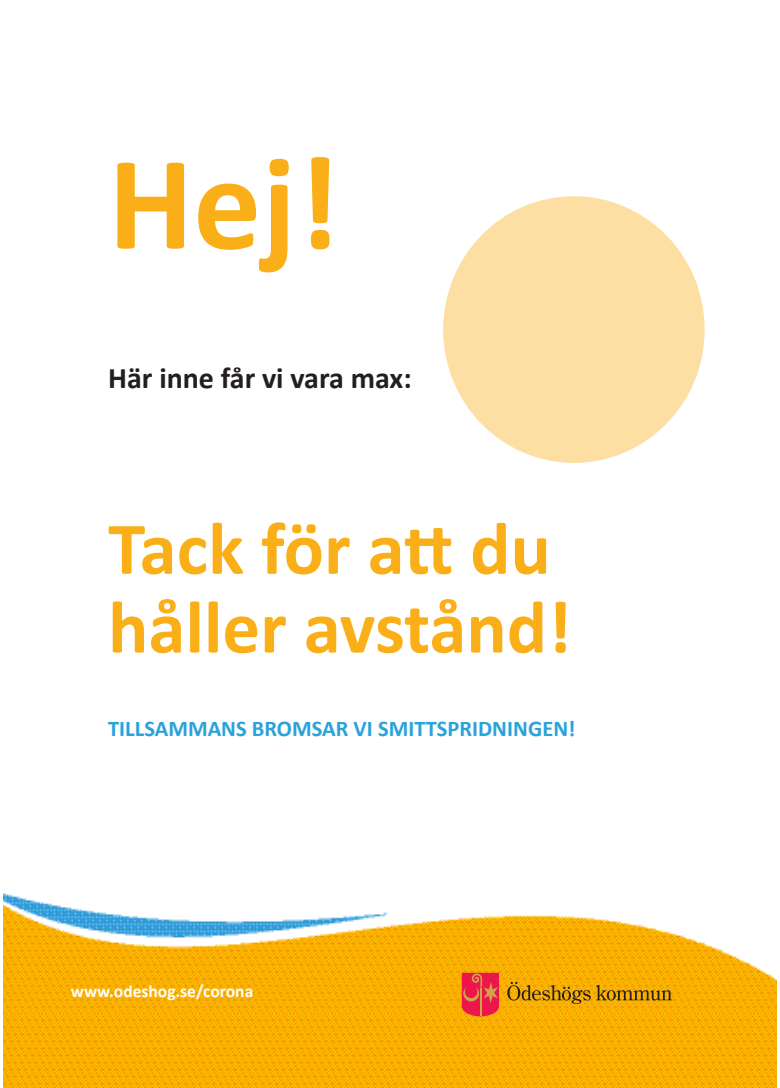
<style>
.page{position:relative;width:780px;height:1088px;background:#fff}
.page>*{position:absolute;margin:0;border:0;box-sizing:border-box;transform-origin:0 0}
.t1{font:700 135px "Calibri";color:#faaf18}
.t2{font:700 75px/78.8px "Calibri";color:#faaf18}
.t3{font:700 30px "Calibri";color:#231f20}
.t4{font:700 22.5px "Calibri";color:#2aa2db}
.t5{font:700 17.5px "Calibri";color:#fff}
</style>
<div class="page">
<img style="left:4px;top:893px;width:772px;height:195px">
<div style="left:444px;top:197px;width:260px;height:265px;background:#fddfa3;border-radius:50%"></div>
<svg style="left:462px;top:973px;width:37px;height:43px;background:#e73647"></svg>
<svg style="left:507px;top:982px;width:83px;height:22px;background:#cb9006"></svg>
<svg style="left:596px;top:985px;width:75px;height:15px"></svg>
<p class="t1" style="left:108px;top:108px;width:233px">Hej!</p>
<p class="t3" style="left:108px;top:357px;width:305px">Här inne får vi vara max:</p>
<p class="t2" style="left:108px;top:508px;width:465px">Tack för att du håller avstånd!</p>
<p class="t4" style="left:108px;top:713px;width:469px">TILLSAMMANS BROMSAR VI SMITTSPRIDNINGEN!</p>
<p class="t5" style="left:71px;top:978px;width:184px">www.odeshog.se/corona</p>
</div>
